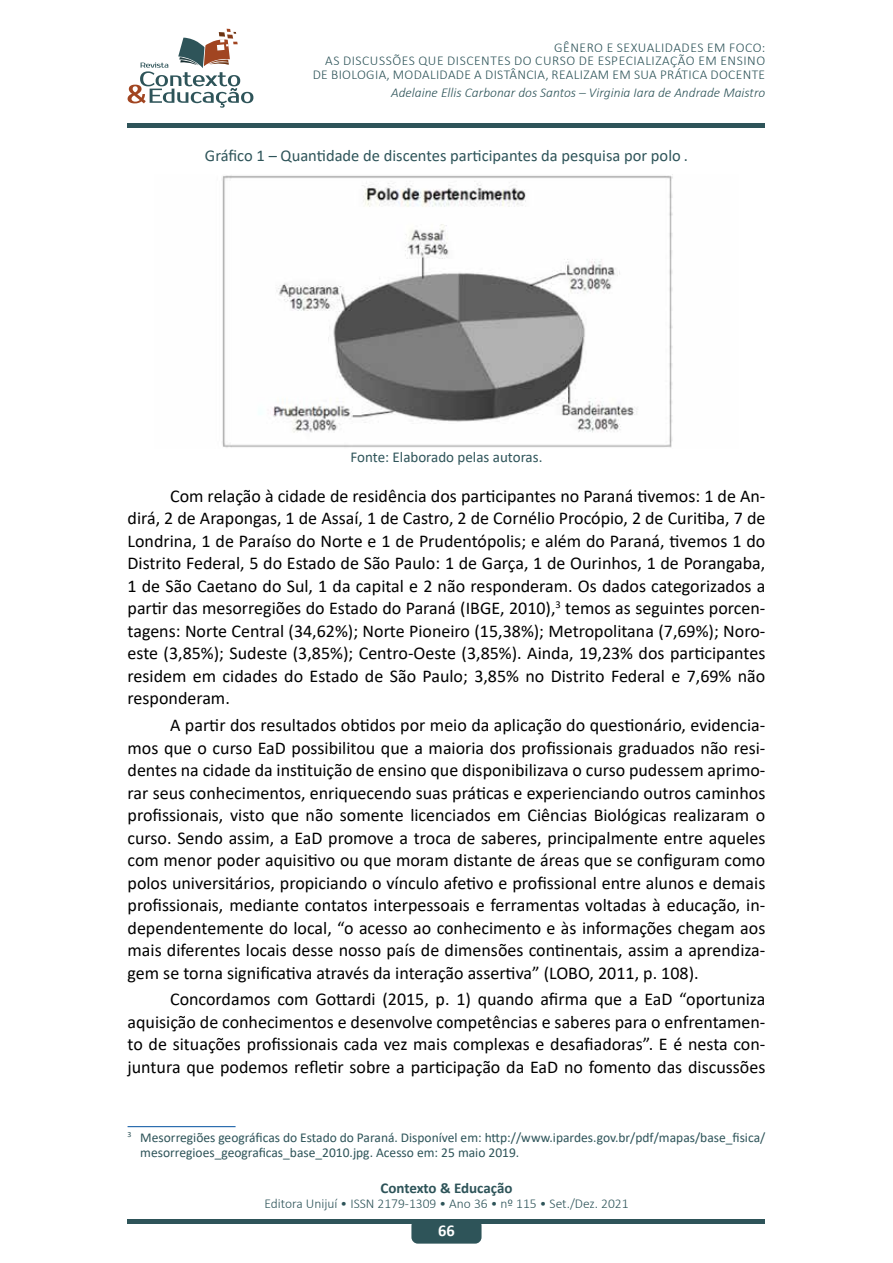
<style>
.page{position:relative;width:893px;height:1263px;background:#fff}
.page>*{position:absolute;margin:0;border:0;box-sizing:border-box;transform-origin:0 0}
.t1{font:18px/22.5px "Calibri";color:#000;text-align:justify}
.t2{font:16.5px "Calibri";color:#2e5459}
.t3{font:700 16.5px "Calibri";color:#fff}
.t4{font:15px "Calibri";color:#2e5459}
.t5{font:700 15px "Calibri";letter-spacing:-.005em;color:#2e5459}
.t6{font:13.5px/15px "Calibri";color:#2e5459}
.t7{font:300 13.5px/13.5px "Calibri";letter-spacing:.025em;color:#2e5459;text-align:right}
.t8{font:italic 300 13.5px "Calibri";color:#2e5459}
.t9{font:300 13.5px "Calibri";color:#2e5459}
</style>
<div class="page">
<div style="left:128px;top:1219px;width:637px;height:5px;background:#2e5459"></div>
<div style="left:411px;top:1219px;width:71px;height:24px;background:#2e5459;border-radius:6px"></div>
<div style="left:128px;top:123px;width:637px;height:5px;background:#2e5459"></div>
<svg style="left:128px;top:29px;width:125px;height:79px"></svg>
<hr style="left:128px;top:1126px;width:108px;height:1px;background:#004f9f">
<img style="left:222px;top:174px;width:451px;height:274px">
<p class="t7" style="left:313px;top:41px;width:454px">GÊNERO E SEXUALIDADES EM FOCO:<br>AS DISCUSSÕES QUE DISCENTES DO CURSO DE ESPECIALIZAÇÃO EM ENSINO<br>DE BIOLOGIA, MODALIDADE A DISTÂNCIA, REALIZAM EM SUA PRÁTICA DOCENTE</p>
<p class="t8" style="left:391px;top:84px;width:376px">Adelaine Ellis Carbonar dos Santos – Virginia Iara de Andrade Maistro</p>
<p class="t2" style="left:205px;top:144px;width:485px">Gráfico 1 – Quantidade de discentes participantes da pesquisa por polo .</p>
<p class="t4" style="left:350px;top:447px;width:193px">Fonte: Elaborado pelas autoras.</p>
<p class="t1" style="left:128px;top:484px;width:639px;text-indent:43px">Com relação à cidade de residência dos participantes no Paraná tivemos: 1 de An&shy;dirá, 2 de Arapongas, 1 de Assaí, 1 de Castro, 2 de Cornélio Procópio, 2 de Curitiba, 7 de Londrina, 1 de Paraíso do Norte e 1 de Prudentópolis; e além do Paraná, tivemos 1 do Distrito Federal, 5 do Estado de São Paulo: 1 de Garça, 1 de Ourinhos, 1 de Porangaba, 1 de São Caetano do Sul, 1 da capital e 2 não responderam. Os dados categorizados a partir das mesorregiões do Estado do Paraná (IBGE, 2010),<sup>3</sup> temos as seguintes porcen&shy;tagens: Norte Central (34,62%); Norte Pioneiro (15,38%); Metropolitana (7,69%); Noro&shy;este (3,85%); Sudeste (3,85%); Centro-Oeste (3,85%). Ainda, 19,23% dos participantes residem em cidades do Estado de São Paulo; 3,85% no Distrito Federal e 7,69% não responderam.</p>
<p class="t1" style="left:128px;top:713px;width:639px;text-indent:43px">A partir dos resultados obtidos por meio da aplicação do questionário, evidencia&shy;mos que o curso EaD possibilitou que a maioria dos profissionais graduados não resi&shy;dentes na cidade da instituição de ensino que disponibilizava o curso pudessem aprimo&shy;rar seus conhecimentos, enriquecendo suas práticas e experienciando outros caminhos profissionais, visto que não somente licenciados em Ciências Biológicas realizaram o curso. Sendo assim, a EaD promove a troca de saberes, principalmente entre aqueles com menor poder aquisitivo ou que moram distante de áreas que se configuram como polos universitários, propiciando o vínculo afetivo e profissional entre alunos e demais profissionais, mediante contatos interpessoais e ferramentas voltadas à educação, in&shy;dependentemente do local, “o acesso ao conhecimento e às informações chegam aos mais diferentes locais desse nosso país de dimensões continentais, assim a aprendiza&shy;gem se torna significativa através da interação assertiva” (LOBO, 2011, p. 108).</p>
<p class="t1" style="left:128px;top:988px;width:639px;text-indent:43px">Concordamos com Gottardi (2015, p. 1) quando afirma que a EaD “oportuniza aquisição de conhecimentos e desenvolve competências e saberes para o enfrentamen&shy;to de situações profissionais cada vez mais complexas e desafiadoras”. E é nesta con&shy;juntura que podemos refletir sobre a participação da EaD no fomento das discussões</p>
<p class="t6" style="left:140px;top:1129px;width:627px;text-indent:-13px"><sup>3</sup> Mesorregiões geográficas do Estado do Paraná. Disponível em: http://www.ipardes.gov.br/pdf/mapas/base_fisica/ mesorregioes_geograficas_base_2010.jpg. Acesso em: 25 maio 2019.</p>
<p class="t5" style="left:380px;top:1177px;width:134px">Contexto &amp; Educação</p>
<p class="t9" style="left:264px;top:1195px;width:366px">Editora Unijuí • ISSN 2179-1309 • Ano 36 • nº 115 • Set./Dez. 2021</p>
<p class="t3" style="left:438px;top:1219px;width:18px">66</p>
</div>
